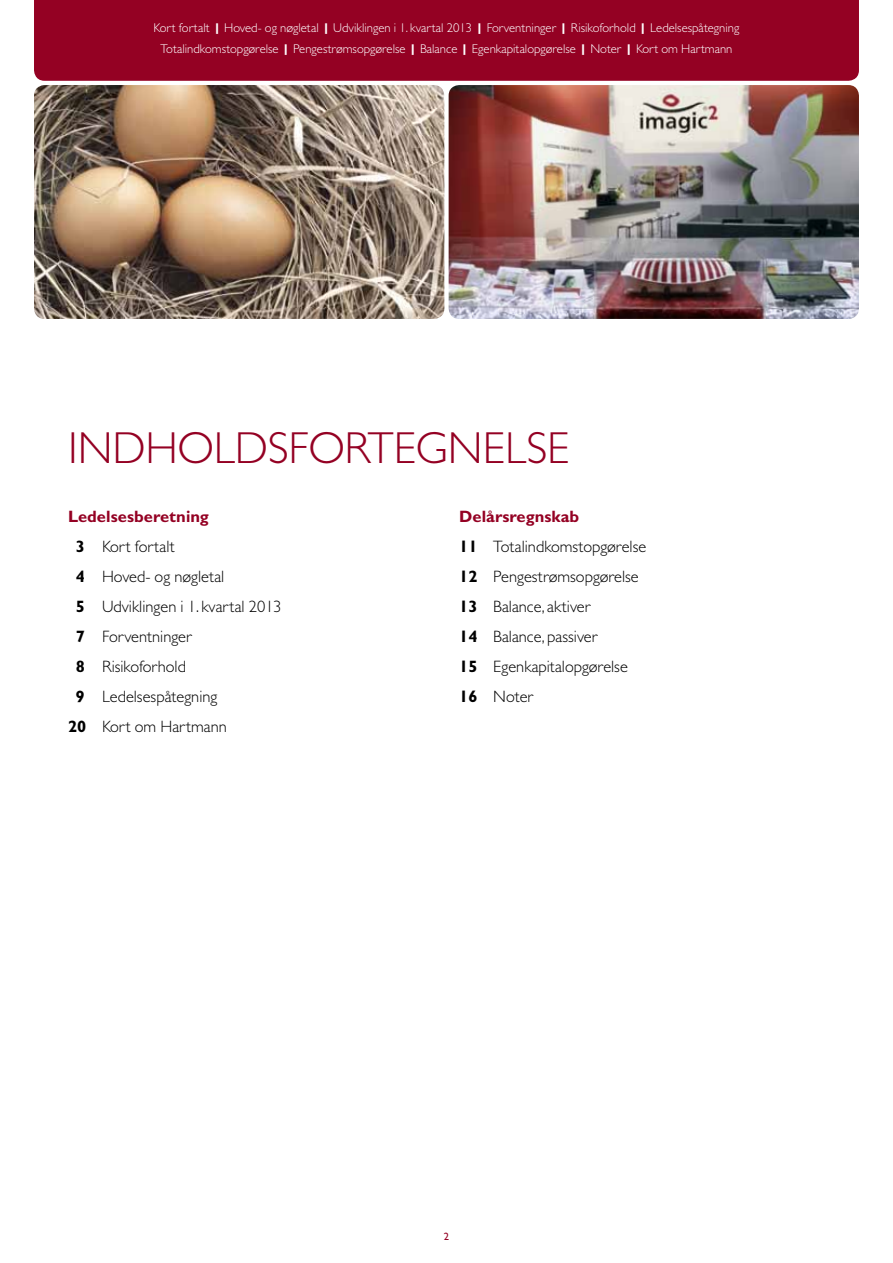
<style>
.page{position:relative;width:893px;height:1263px;background:#fff}
.page>*{position:absolute;margin:0;border:0;box-sizing:border-box;transform-origin:0 0}
.t1{font:300 45px "Gill Sans MT Std";color:#940123}
.t2{font:300 16.5px/30px "Gill Sans MT Std";color:#000}
.t3{font:700 16.5px "Gill Sans MT Std";color:#940123}
.t4{font:300 12.75px/21px "Gill Sans MT Std";color:#fff;text-align:center}
.t5{font:10.5px "Gill Sans";color:#940123}
.s1{font-weight:800}
.s2{font-weight:700}
.s3{font-weight:700;color:#940123}
</style>
<div class="page">
<img style="left:449px;top:85px;width:410px;height:234px">
<img style="left:34px;top:85px;width:410px;height:234px">
<div style="left:34px;top:0;width:825px;height:81px;background:#940123"></div>
<p class="t4" style="left:154px;top:17px;width:587px">Kort fortalt <span class="s1">|</span> Hoved- og nøgletal <span class="s1">|</span> Udviklingen i 1. kvartal 2013 <span class="s1">|</span> Forventninger <span class="s1">|</span> Risikoforhold <span class="s1">|</span> Ledelsespåtegning<br>Totalindkomstopgørelse <span class="s1">|</span> Pengestrømsopgørelse <span class="s1">|</span> Balance <span class="s1">|</span> Egenkapitalopgørelse <span class="s1">|</span> Noter <span class="s1">|</span> Kort om Hartmann</p>
<h1 class="t1" style="left:68px;top:421px;width:498px">In dholdsfortegnelse</h1>
<p class="t3" style="left:68px;top:506px;width:142px">Ledelsesberetning</p>
<p class="t2" style="left:76px;top:531px;width:101px"><span class="s2">3</span> Kort fortalt</p>
<p class="t2" style="left:76px;top:561px;width:150px"><span class="s2">4</span> Hoved- og nøgletal</p>
<p class="t2" style="left:76px;top:591px;width:207px"><span class="s2">5</span> Udviklingen i 1. kvartal 2013</p>
<p class="t2" style="left:76px;top:621px;width:118px"><span class="s2">7</span> Forventninger</p>
<p class="t2" style="left:76px;top:651px;width:112px"><span class="s2">8</span> Risikoforhold</p>
<p class="t2" style="left:76px;top:681px;width:143px"><span class="s2">9</span> Ledelsespåtegning</p>
<p class="t2" style="left:68px;top:711px;width:160px"><span class="s2">20</span> Kort om Hartmann</p>
<p class="t2" style="left:459px;top:501px;width:189px"><span class="s3">Delårsregnskab<br></span><span class="s2">11</span> Totalindkomstopgørelse<br><span class="s2">12</span> Pengestrømsopgørelse<br><span class="s2">13</span> Balance, aktiver<br><span class="s2">14</span> Balance, passiver<br><span class="s2">15</span> Egenkapitalopgørelse<br><span class="s2">16</span> Noter</p>
<p class="t5" style="left:444px;top:1231px;width:7px">2</p>
</div>
